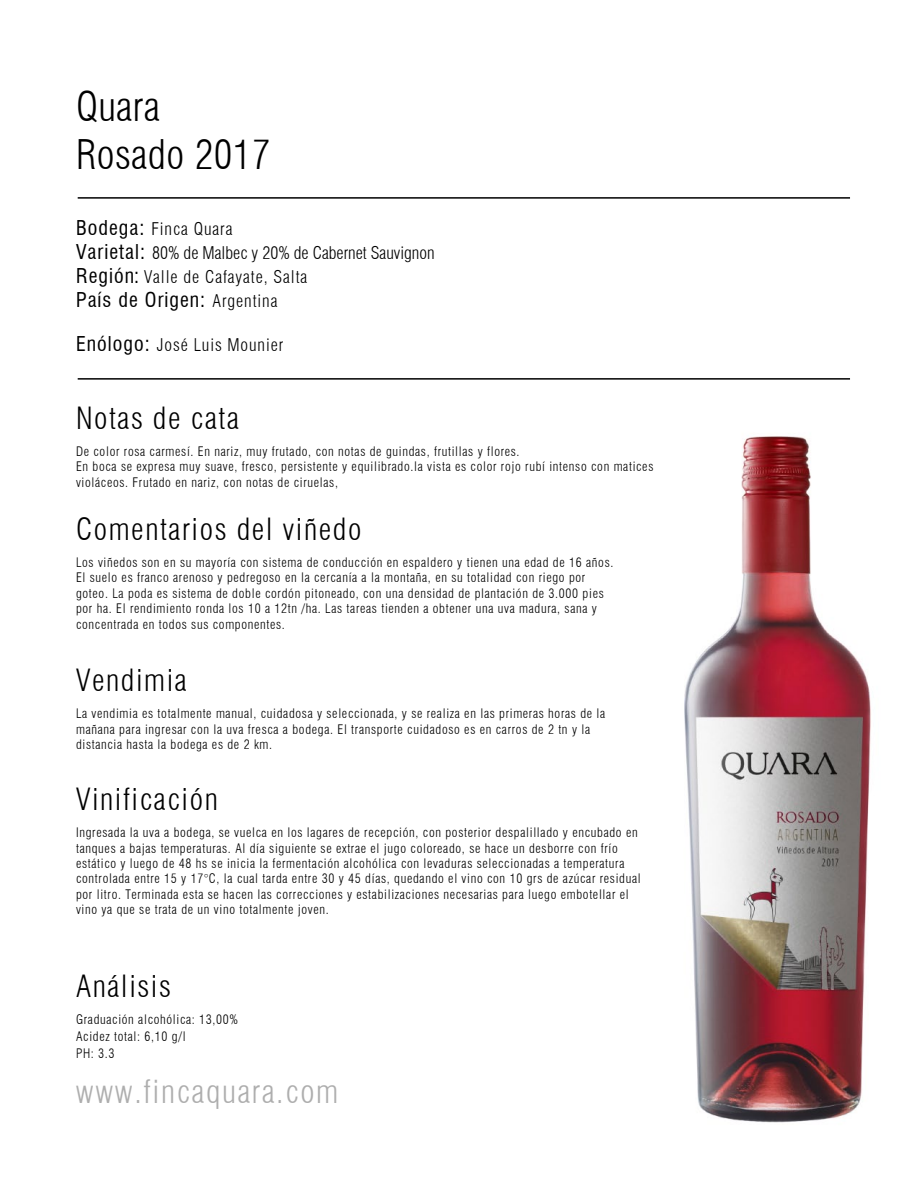
<style>
.page{position:relative;width:918px;height:1188px;background:#fff}
.page>*{position:absolute;margin:0;border:0;box-sizing:border-box;transform-origin:0 0}
.t1{font:300 condensed 39.9px/47.8px "Swiss 721 BT";letter-spacing:.015em;color:#000}
.t2{font:300 condensed 31.65px "Swiss 721 BT";letter-spacing:.055em;color:#aeaeae}
.t3{font:300 condensed 30px "Swiss 721 BT";letter-spacing:.055em;color:#000}
.t4{font:condensed 19.95px "Swiss 721 BT";letter-spacing:.05em;color:#000}
.t5{font:300 condensed 17.1px/24px "Swiss 721 BT";letter-spacing:.025em;color:#000}
.t6{font:300 condensed 17.1px "Swiss 721 BT";letter-spacing:.05em;color:#000}
.t7{font:300 condensed 12.9px/15.5px "Swiss 721 BT";letter-spacing:.055em;color:#000}
.s1{font-weight:400;font-size:19.95px}
.s2{font-weight:300;font-size:17.1px}
</style>
<div class="page">
<hr style="left:78px;top:378px;width:772px;height:2px;background:#000">
<hr style="left:78px;top:197px;width:772px;height:2px;background:#000">
<img style="left:684px;top:436px;width:187px;height:687px">
<h1 class="t1" style="left:76px;top:83px;width:196px">Quara<br>Rosado 2017</h1>
<h3 class="t5" style="left:76px;top:217px;width:360px"><span class="s1">Bodega:</span> Finca Quara<br><span class="s1">Varietal:</span> 80% de Malbec y 20% de Cabernet Sauvignon<br><span class="s1">Región:</span> Valle de Cafayate, Salta</h3>
<h3 class="t4" style="left:76px;top:288px;width:203px">País de Origen: <span class="s2">Argentina</span></h3>
<h3 class="t6" style="left:76px;top:335px;width:209px"><span class="s1">Enólogo:</span> José Luis Mounier</h3>
<h3 class="t3" style="left:76px;top:400px;width:164px">Notas de cata</h3>
<p class="t7" style="left:76px;top:444px;width:579px">De color rosa carmesí. En nariz, muy frutado, con notas de guindas, frutillas y flores.<br>En boca se expresa muy suave, fresco, persistente y equilibrado.la vista es color rojo rubí intenso con matices violáceos. Frutado en nariz, con notas de ciruelas,</p>
<h3 class="t3" style="left:76px;top:511px;width:287px">Comentarios del viñedo</h3>
<p class="t7" style="left:76px;top:555px;width:539px">Los viñedos son en su mayoría con sistema de conducción en espaldero y tienen una edad de 16 años.<br>El suelo es franco arenoso y pedregoso en la cercanía a la montaña, en su totalidad con riego por goteo. La poda es sistema de doble cordón pitoneado, con una densidad de plantación de 3.000 pies por ha. El rendimiento ronda los 10 a 12tn /ha. Las tareas tienden a obtener una uva madura, sana y concentrada en todos sus componentes.</p>
<h3 class="t3" style="left:76px;top:662px;width:112px">Vendimia</h3>
<p class="t7" style="left:76px;top:706px;width:531px">La vendimia es totalmente manual, cuidadosa y seleccionada, y se realiza en las primeras horas de la mañana para ingresar con la uva fresca a bodega. El transporte cuidadoso es en carros de 2 tn y la distancia hasta la bodega es de 2 km.</p>
<h3 class="t3" style="left:76px;top:781px;width:143px">Vinificación</h3>
<p class="t7" style="left:76px;top:825px;width:566px">Ingresada la uva a bodega, se vuelca en los lagares de recepción, con posterior despalillado y encubado en tanques a bajas temperaturas. Al día siguiente se extrae el jugo coloreado, se hace un desborre con frío estático y luego de 48 hs se inicia la fermentación alcohólica con levaduras seleccionadas a temperatura controlada entre 15 y 17°C, la cual tarda entre 30 y 45 días, quedando el vino con 10 grs de azúcar residual por litro. Terminada esta se hacen las correcciones y estabilizaciones necesarias para luego embotellar el vino ya que se trata de un vino totalmente joven.</p>
<h3 class="t3" style="left:76px;top:968px;width:96px">Análisis</h3>
<p class="t7" style="left:76px;top:1011px;width:164px;line-height:17px">Graduación alcohólica: 13,00%<br>Acidez total: 6,10 g/l<br>PH: 3.3</p>
<h2 class="t2" style="left:76px;top:1073px;width:264px">www.fincaquara.com</h2>
</div>
